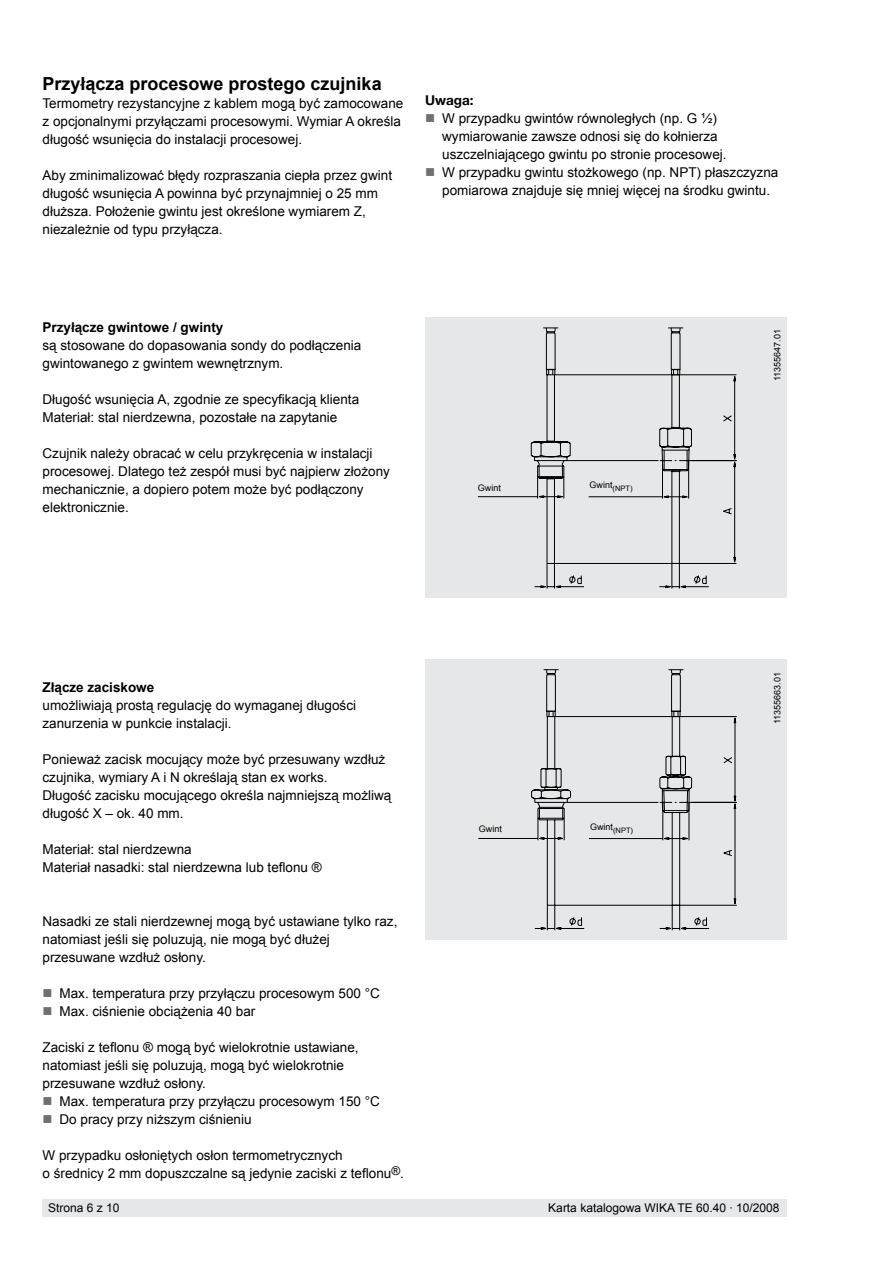
<style>
.page{position:relative;width:893px;height:1263px;background:#fff}
.page>*{position:absolute;margin:0;border:0;box-sizing:border-box;transform-origin:0 0}
.t1{font:700 18px "Arial";color:#000}
.t2{font:13.5px/18px "Arial";color:#000}
.t3{font:700 13.5px "Arial";color:#000}
.t4{font:700 13.5px "Helvetica Neue";color:#000}
.t5{font:13.5px "Wingdings";color:#6d6f71}
.t6{font:12px "Arial";color:#000}
.t7{font:9px "Arial";color:#000}
</style>
<div class="page">
<div style="left:43px;top:1199px;width:744px;height:17px;background:#e6e7e8"></div>
<div style="left:425px;top:317px;width:362px;height:281px;background:#e6e7e8"></div>
<div style="left:425px;top:660px;width:362px;height:280px;background:#e6e7e8"></div>
<svg style="left:478px;top:716px;width:259px;height:215px"></svg>
<svg style="left:530px;top:669px;width:168px;height:237px"></svg>
<svg style="left:477px;top:374px;width:260px;height:215px"></svg>
<svg style="left:492px;top:328px;width:226px;height:236px"></svg>
<h1 class="t1" style="left:43px;top:71px;width:341px">Przyłącza procesowe prostego czujnika</h1>
<p class="t2" style="left:43px;top:94px;width:362px">Termometry rezystancyjne z kablem mogą być zamocowane z opcjonalnymi przyłączami procesowymi. Wymiar A określa długość wsunięcia do instalacji procesowej.</p>
<p class="t2" style="left:43px;top:166px;width:351px">Aby zminimalizować błędy rozpraszania ciepła przez gwint długość wsunięcia A powinna być przynajmniej o 25 mm dłuższa. Położenie gwintu jest określone wymiarem Z, niezależnie od typu przyłącza.</p>
<p class="t4" style="left:425px;top:92px;width:50px">Uwaga:</p>
<p class="t2" style="left:442px;top:109px;width:338px">W przypadku gwintów równoległych (np. G ½) wymiarowanie zawsze odnosi się do kołnierza uszczelniającego gwintu po stronie procesowej.<br>W przypadku gwintu stożkowego (np. NPT) płaszczyzna pomiarowa znajduje się mniej więcej na środku gwintu.</p>
<p class="t5" style="left:425px;top:111px;width:12px">■</p>
<p class="t5" style="left:425px;top:165px;width:12px">■</p>
<p class="t3" style="left:43px;top:318px;width:182px">Przyłącze gwintowe / gwinty</p>
<p class="t2" style="left:43px;top:336px;width:320px">są stosowane do dopasowania sondy do podłączenia gwintowanego z gwintem wewnętrznym.</p>
<p class="t2" style="left:43px;top:390px;width:318px">Długość wsunięcia A, zgodnie ze specyfikacją klienta<br>Materiał: stal nierdzewna, pozostałe na zapytanie</p>
<p class="t2" style="left:43px;top:444px;width:349px">Czujnik należy obracać w celu przykręcenia w instalacji procesowej. Dlatego też zespół musi być najpierw złożony mechanicznie, a dopiero potem może być podłączony elektronicznie.</p>
<p class="t7" style="left:478px;top:482px;width:25px">Gwint</p>
<p class="t7" style="left:589px;top:479px;width:45px">Gwint<sub>(NPT)</sub></p>
<p class="t7" style="left:771px;top:381px;width:53px;rotate:-90deg">11355647.01</p>
<p class="t3" style="left:43px;top:678px;width:113px">Złącze zaciskowe</p>
<p class="t2" style="left:43px;top:696px;width:315px">umożliwiają prostą regulację do wymaganej długości zanurzenia w punkcie instalacji.</p>
<p class="t2" style="left:43px;top:750px;width:350px">Ponieważ zacisk mocujący może być przesuwany wzdłuż czujnika, wymiary A i N określają stan ex works.<br>Długość zacisku mocującego określa najmniejszą możliwą długość X – ok. 40 mm.</p>
<p class="t2" style="left:43px;top:840px;width:281px">Materiał: stal nierdzewna<br>Materiał nasadki: stal nierdzewna lub teflonu ®</p>
<p class="t2" style="left:43px;top:912px;width:356px">Nasadki ze stali nierdzewnej mogą być ustawiane tylko raz, natomiast jeśli się poluzują, nie mogą być dłużej przesuwane wzdłuż osłony.</p>
<p class="t2" style="left:60px;top:984px;width:322px">Max. temperatura przy przyłączu procesowym 500 °C<br>Max. ciśnienie obciążenia 40 bar</p>
<p class="t2" style="left:43px;top:1038px;width:318px">Zaciski z teflonu ® mogą być wielokrotnie ustawiane, natomiast jeśli się poluzują, mogą być wielokrotnie przesuwane wzdłuż osłony.</p>
<p class="t2" style="left:60px;top:1092px;width:322px">Max. temperatura przy przyłączu procesowym 150 °C<br>Do pracy przy niższym ciśnieniu</p>
<p class="t2" style="left:43px;top:1146px;width:363px">W przypadku osłoniętych osłon termometrycznych<br>o średnicy 2 mm dopuszczalne są jedynie zaciski z teflonu<sup>®</sup>.</p>
<p class="t7" style="left:479px;top:823px;width:25px">Gwint</p>
<p class="t7" style="left:590px;top:821px;width:45px">Gwint<sub>(NPT)</sub></p>
<p class="t7" style="left:771px;top:724px;width:53px;rotate:-90deg">11355663.01</p>
<p class="t6" style="left:48px;top:1200px;width:73px">Strona 6 z 10</p>
<p class="t6" style="left:548px;top:1200px;width:233px">Karta katalogowa WIKA TE 60.40 ∙ 10/2008</p>
</div>
